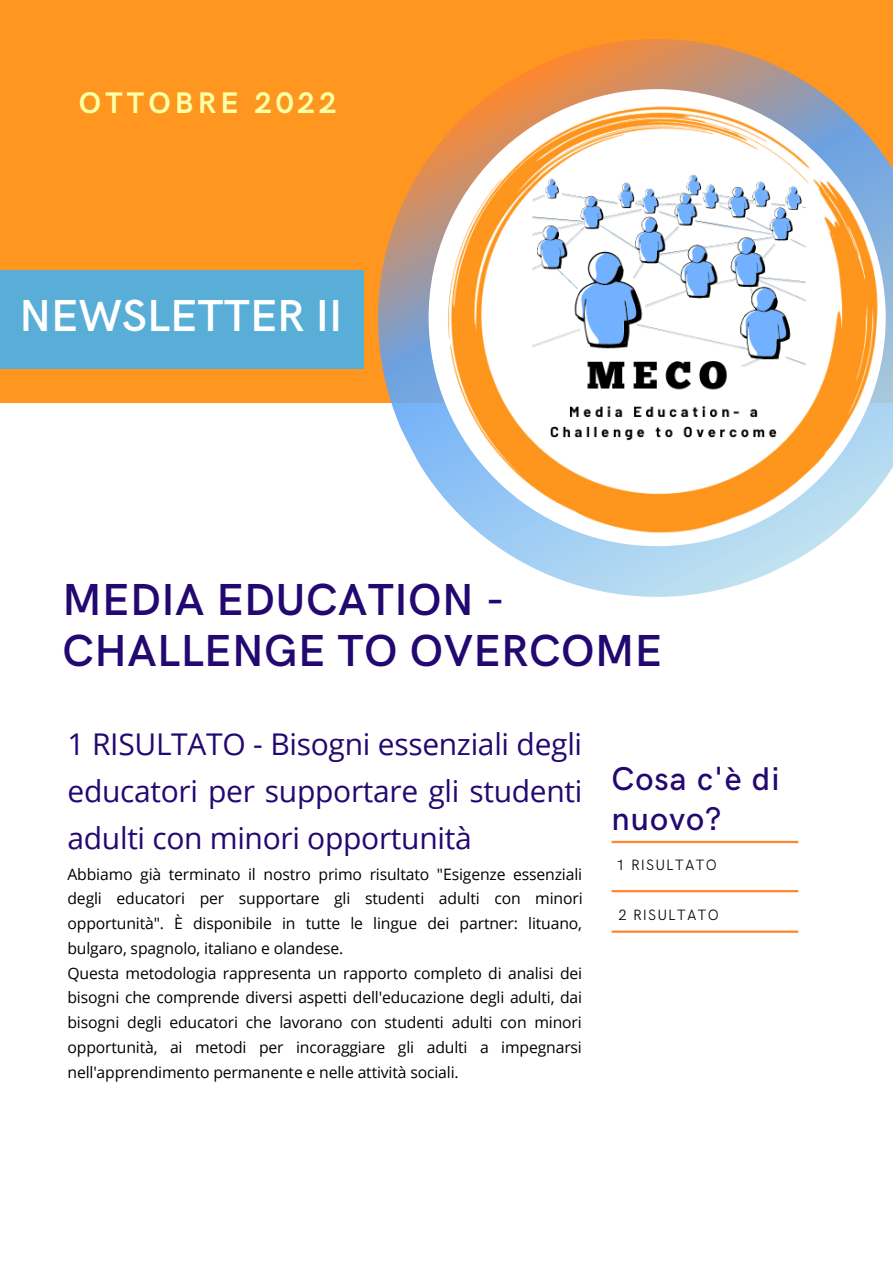
<style>
.page{position:relative;width:893px;height:1264px;background:#fff}
.page>*{position:absolute;margin:0;border:0;box-sizing:border-box;transform-origin:0 0}
.t1{font:600 45px/51.8px "HK Grotesk";letter-spacing:.01em;color:#230871}
.t2{font:600 45px "HK Grotesk";color:#fff}
.t3{font:500 33px/40.5px "HK Grotesk";letter-spacing:.03em;color:#230871}
.t4{font:30px/47.2px "Open Sans";letter-spacing:-.01em;color:#230871;text-align:justify}
.t5{font:700 30px "HK Grotesk";letter-spacing:.14em;color:#fbffa5}
.t6{font:15.75px/24.8px "Open Sans";letter-spacing:-.01em;color:#000}
.t7{font:300 15px "HK Grotesk";letter-spacing:.07em;color:#000}
</style>
<div class="page">
<div style="left:0;top:0;width:892px;height:402px;background:#fe961f"></div>
<svg style="left:281px;top:39px;width:611px;height:558px"></svg>
<hr style="left:611px;top:840px;width:187px;height:3px;background:#ff862f">
<hr style="left:611px;top:930px;width:187px;height:2px;background:#ff862f">
<hr style="left:611px;top:890px;width:187px;height:2px;background:#ff862f">
<img style="left:428px;top:89px;width:457px;height:457px;border-radius:50%">
<div style="left:0;top:270px;width:363px;height:99px;background:#58aed7"></div>
<h3 class="t5" style="left:79px;top:86px;width:259px">OTTOBRE 2022</h3>
<h1 class="t2" style="left:20px;top:290px;width:324px">NEWSLETTER II</h1>
<h1 class="t1" style="left:63px;top:575px;width:601px">MEDIA EDUCATION -<br>CHALLENGE TO OVERCOME</h1>
<h3 class="t4" style="left:67px;top:719px;width:516px">1 RISULTATO - Bisogni essenziali degli educatori per supportare gli studenti adulti con minori opportunità</h3>
<p class="t6" style="left:67px;top:861px;width:516px">Abbiamo già terminato il nostro primo risultato "Esigenze essenziali degli educatori per supportare gli studenti adulti con minori opportunità". È disponibile in tutte le lingue dei partner: lituano, bulgaro, spagnolo, italiano e olandese.<br>Questa metodologia rappresenta un rapporto completo di analisi dei bisogni che comprende diversi aspetti dell'educazione degli adulti, dai bisogni degli educatori che lavorano con studenti adulti con minori opportunità, ai metodi per incoraggiare gli adulti a impegnarsi nell'apprendimento permanente e nelle attività sociali.</p>
<h2 class="t3" style="left:611px;top:759px;width:169px">Cosa c'è di nuovo?</h2>
<p class="t7" style="left:616px;top:857px;width:102px">1 RISULTATO</p>
<p class="t7" style="left:618px;top:906px;width:102px">2 RISULTATO</p>
</div>
